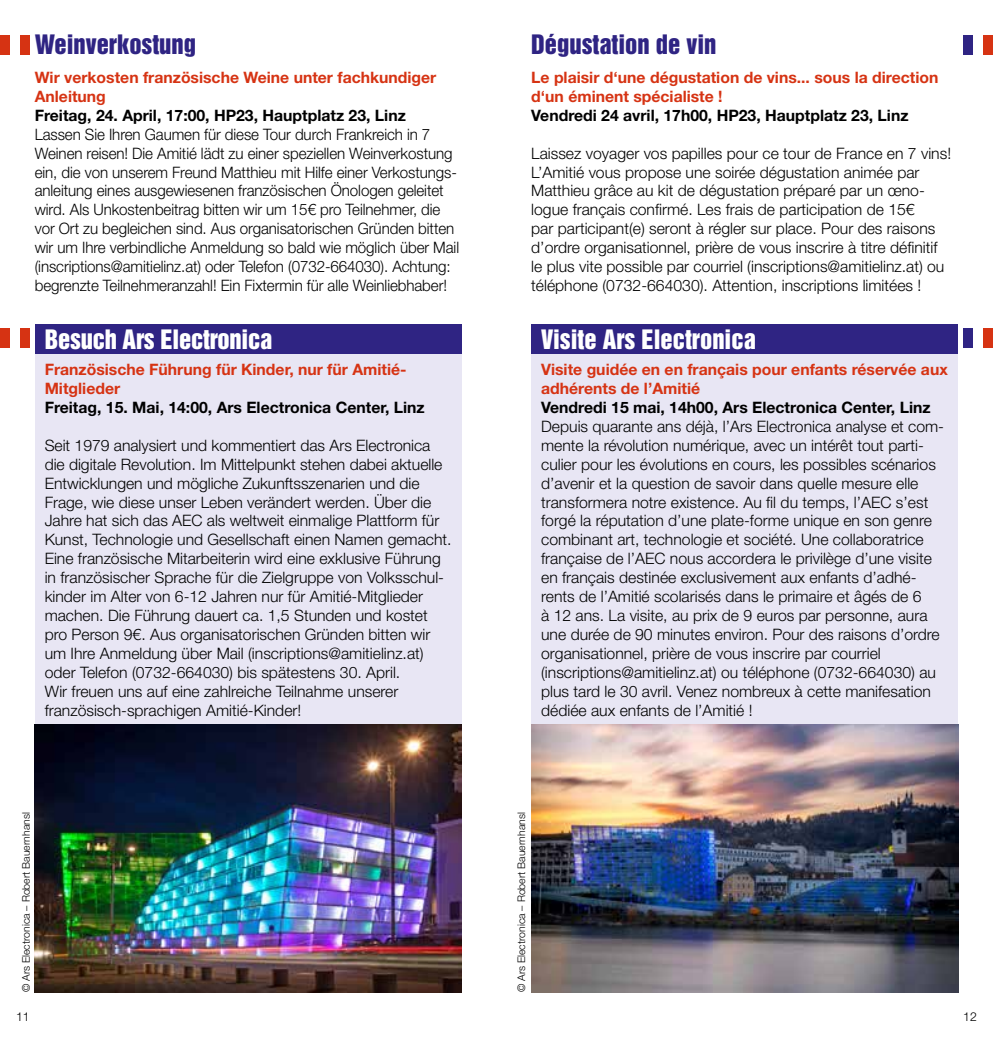
<style>
.page{position:relative;width:993px;height:1042px;background:#fff}
.page>*{position:absolute;margin:0;border:0;box-sizing:border-box;transform-origin:0 0}
.t1{font:24.5px "Helvetica Inserat";letter-spacing:-.01em;color:#fff}
.t2{font:24.5px "Helvetica Inserat";color:#2f2483}
.t3{font:300 15.75px/18.9px "Helvetica Neue LT Std";color:#000}
.t4{font:300 15.75px/18.9px "Helvetica Neue LT Std";color:#000;scale:.96 1}
.t5{font:700 15.75px/18.9px "Helvetica Neue LT Std";color:#d63313}
.t6{font:700 15.75px "Helvetica Neue LT Std";color:#000}
.t7{font:300 12.25px "Helvetica Neue LT Std";color:#000}
.t8{font:300 10.5px "Helvetica Neue LT Std";color:#000}
</style>
<div class="page">
<div style="left:35px;top:354px;width:426px;height:392px;background:#e8e6f4"></div>
<div style="left:35px;top:324px;width:426px;height:30px;background:#2f2483"></div>
<div style="left:0;top:328px;width:10px;height:20px;background:#d63313"></div>
<div style="left:20px;top:328px;width:10px;height:20px;background:#d63313"></div>
<div style="left:531px;top:354px;width:426px;height:409px;background:#e8e6f4"></div>
<div style="left:531px;top:324px;width:426px;height:30px;background:#2f2483"></div>
<div style="left:962px;top:328px;width:10px;height:20px;background:#2f2483"></div>
<div style="left:982px;top:328px;width:10px;height:20px;background:#d63313"></div>
<div style="left:0;top:35px;width:10px;height:20px;background:#d63313"></div>
<div style="left:20px;top:35px;width:10px;height:20px;background:#d63313"></div>
<div style="left:962px;top:35px;width:10px;height:20px;background:#2f2483"></div>
<div style="left:982px;top:35px;width:10px;height:20px;background:#d63313"></div>
<img style="left:35px;top:724px;width:426px;height:268px">
<img style="left:531px;top:724px;width:426px;height:268px">
<h1 class="t2" style="left:35px;top:30px;width:163px">Weinverkostung</h1>
<p class="t5" style="left:35px;top:68px;width:403px">Wir verkosten französische Weine unter fachkundiger<br>Anleitung</p>
<p class="t6" style="left:35px;top:105px;width:372px">Freitag, 24. April, 17:00, HP23, Hauptplatz 23, Linz</p>
<p class="t4" style="left:35px;top:124px;width:443px">Lassen Sie Ihren Gaumen für diese Tour durch Frankreich in 7<br>Weinen reisen! Die Amitié lädt zu einer speziellen Weinverkostung ein, die von unserem Freund Matthieu mit Hilfe einer Verkostungs&shy;anleitung eines ausgewiesenen französischen Önologen geleitet wird. Als Unkostenbeitrag bitten wir um 15€ pro Teilnehmer, die vor Ort zu begleichen sind. Aus organisatorischen Gründen bitten wir um Ihre verbindliche Anmeldung so bald wie möglich über Mail (inscriptions@amitielinz.at) oder Telefon (0732-664030). Achtung: begrenzte Teilnehmeranzahl! Ein Fixtermin für alle Weinliebhaber!</p>
<h1 class="t1" style="left:45px;top:325px;width:229px">Besuch Ars Electronica</h1>
<p class="t5" style="left:45px;top:360px;width:363px">Französische Führung für Kinder, nur für Amitié-<br>Mitglieder</p>
<p class="t6" style="left:45px;top:398px;width:381px">Freitag, 15. Mai, 14:00, Ars Electronica Center, Linz</p>
<p class="t3" style="left:45px;top:435px;width:408px">Seit 1979 analysiert und kommentiert das Ars Electronica die digitale Revolution. Im Mittelpunkt stehen dabei aktuelle Entwicklungen und mögliche Zukunftsszenarien und die Frage, wie diese unser Leben verändert werden. Über die Jahre hat sich das AEC als weltweit einmalige Plattform für Kunst, Technologie und Gesellschaft einen Namen gemacht.<br>Eine französische Mitarbeiterin wird eine exklusive Führung in französischer Sprache für die Zielgruppe von Volksschul&shy;kinder im Alter von 6-12 Jahren nur für Amitié-Mitglieder machen. Die Führung dauert ca. 1,5 Stunden und kostet pro Person 9€. Aus organisatorischen Gründen bitten wir um Ihre Anmeldung über Mail (inscriptions@amitielinz.at) oder Telefon (0732-664030) bis spätestens 30. April.<br>Wir freuen uns auf eine zahlreiche Teilnahme unserer französisch-sprachigen Amitié-Kinder!</p>
<h1 class="t2" style="left:531px;top:30px;width:187px">Dégustation de vin</h1>
<p class="t5" style="left:531px;top:68px;width:408px">Le plaisir d‘une dégustation de vins... sous la direction d‘un éminent spécialiste !</p>
<p class="t6" style="left:531px;top:105px;width:378px">Vendredi 24 avril, 17h00, HP23, Hauptplatz 23, Linz</p>
<p class="t3" style="left:531px;top:143px;width:421px">Laissez voyager vos papilles pour ce tour de France en 7 vins!<br>L’Amitié vous propose une soirée dégustation animée par Matthieu grâce au kit de dégustation préparé par un œno&shy;logue français confirmé. Les frais de participation de 15€<br>par participant(e) seront à régler sur place. Pour des raisons d’ordre organisationnel, prière de vous inscrire à titre définitif le plus vite possible par courriel (inscriptions@amitielinz.at) ou téléphone (0732-664030). Attention, inscriptions limitées !</p>
<h1 class="t1" style="left:541px;top:325px;width:216px">Visite Ars Electronica</h1>
<p class="t5" style="left:541px;top:360px;width:408px">Visite guidée en en français pour enfants réservée aux adhérents de l’Amitié</p>
<p class="t6" style="left:541px;top:398px;width:391px">Vendredi 15 mai, 14h00, Ars Electronica Center, Linz</p>
<p class="t3" style="left:541px;top:416px;width:404px">Depuis quarante ans déjà, l’Ars Electronica analyse et com&shy;mente la révolution numérique, avec un intérêt tout parti&shy;culier pour les évolutions en cours, les possibles scénarios d’avenir et la question de savoir dans quelle mesure elle transformera notre existence. Au fil du temps, l’AEC s’est forgé la réputation d’une plate-forme unique en son genre combinant art, technologie et société. Une collaboratrice française de l’AEC nous accordera le privilège d’une visite en français destinée exclusivement aux enfants d’adhé&shy;rents de l’Amitié scolarisés dans le primaire et âgés de 6<br>à 12 ans. La visite, au prix de 9 euros par personne, aura une durée de 90 minutes environ. Pour des raisons d’ordre organisationnel, prière de vous inscrire par courriel (inscriptions@amitielinz.at) ou téléphone (0732-664030) au plus tard le 30 avril. Venez nombreux à cette manifesation dédiée aux enfants de l’Amitié !</p>
<p class="t8" style="left:20px;top:992px;width:181px;rotate:-90deg">© Ars Electronica – Robert Bauernhansl</p>
<p class="t8" style="left:514px;top:992px;width:181px;rotate:-90deg">© Ars Electronica – Robert Bauernhansl</p>
<p class="t7" style="left:16px;top:1009px;width:15px">11</p>
<p class="t7" style="left:962px;top:1009px;width:15px">12</p>
</div>
